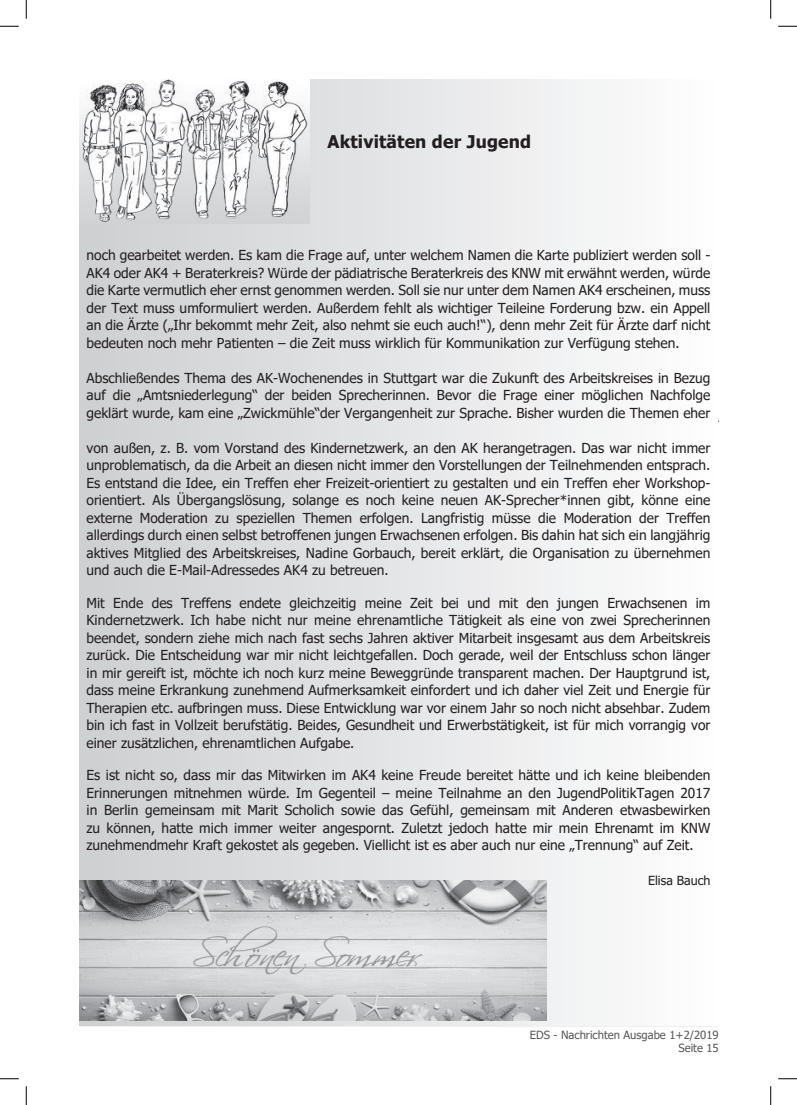
<style>
.page{position:relative;width:797px;height:1105px;background:#fff}
.page>*{position:absolute;margin:0;border:0;box-sizing:border-box;transform-origin:0 0}
.t1{font:700 17.5px "Tahoma";letter-spacing:.01em;color:#231f20}
.t2{font:13.75px/17.5px "Tahoma";color:#231f20;text-align:justify}
.t3{font:12.5px "Tahoma";color:#231f20}
.t4{font:11.25px/13.5px "Tahoma";color:#57585a;text-align:right}
</style>
<div class="page">
<hr style="left:79px;top:1025px;width:638px;height:1px;background:#57585a">
<div style="left:79px;top:79px;width:638px;height:946px;background:linear-gradient(to right,#cdced1,#fdfefe)"></div>
<img style="left:79px;top:79px;width:230px;height:144px">
<img style="left:79px;top:880px;width:467px;height:140px">
<svg style="left:0;top:25px;width:19px;height:2px"></svg>
<svg style="left:778px;top:25px;width:19px;height:2px"></svg>
<svg style="left:0;top:1078px;width:19px;height:1px"></svg>
<svg style="left:778px;top:1078px;width:19px;height:1px"></svg>
<svg style="left:25px;top:0;width:2px;height:19px"></svg>
<svg style="left:25px;top:1086px;width:2px;height:19px"></svg>
<svg style="left:770px;top:0;width:1px;height:19px"></svg>
<svg style="left:770px;top:1086px;width:1px;height:19px"></svg>
<p class="t1" style="left:327px;top:129px;width:205px">Aktivitäten der Jugend</p>
<p class="t2" style="left:86px;top:247px;width:625px">noch gearbeitet werden. Es kam die Frage auf, unter welchem Namen die Karte publiziert werden soll - AK4 oder AK4 + Beraterkreis? Würde der pädiatrische Beraterkreis des KNW mit erwähnt werden, würde die Karte vermutlich eher ernst genommen werden. Soll sie nur unter dem Namen AK4 erscheinen, muss der Text muss umformuliert werden. Außerdem fehlt als wichtiger Teileine Forderung bzw. ein Appell an die Ärzte („Ihr bekommt mehr Zeit, also nehmt sie euch auch!“), denn mehr Zeit für Ärzte darf nicht bedeuten noch mehr Patienten – die Zeit muss wirklich für Kommunikation zur Verfügung stehen.</p>
<p class="t2" style="left:86px;top:370px;width:625px">Abschließendes Thema des AK-Wochenendes in Stuttgart war die Zukunft des Arbeitskreises in Bezug auf die „Amtsniederlegung“ der beiden Sprecherinnen. Bevor die Frage einer möglichen Nachfolge geklärt wurde, kam eine „Zwickmühle“der Vergangenheit zur Sprache. Bisher wurden die Themen eher</p>
<p class="t2" style="left:86px;top:440px;width:625px">von außen, z. B. vom Vorstand des Kindernetzwerk, an den AK herangetragen. Das war nicht immer unproblematisch, da die Arbeit an diesen nicht immer den Vorstellungen der Teilnehmenden entsprach.<br>Es entstand die Idee, ein Treffen eher Freizeit-orientiert zu gestalten und ein Treffen eher Workshop&shy;orientiert. Als Übergangslösung, solange es noch keine neuen AK-Sprecher*innen gibt, könne eine externe Moderation zu speziellen Themen erfolgen. Langfristig müsse die Moderation der Treffen allerdings durch einen selbst betroffenen jungen Erwachsenen erfolgen. Bis dahin hat sich ein langjährig aktives Mitglied des Arbeitskreises, Nadine Gorbauch, bereit erklärt, die Organisation zu übernehmen und auch die E-Mail-Adressedes AK4 zu betreuen.</p>
<p class="t2" style="left:86px;top:595px;width:625px">Mit Ende des Treffens endete gleichzeitig meine Zeit bei und mit den jungen Erwachsenen im Kindernetzwerk. Ich habe nicht nur meine ehrenamtliche Tätigkeit als eine von zwei Sprecherinnen beendet, sondern ziehe mich nach fast sechs Jahren aktiver Mitarbeit insgesamt aus dem Arbeitskreis zurück. Die Entscheidung war mir nicht leichtgefallen. Doch gerade, weil der Entschluss schon länger in mir gereift ist, möchte ich noch kurz meine Beweggründe transparent machen. Der Hauptgrund ist, dass meine Erkrankung zunehmend Aufmerksamkeit einfordert und ich daher viel Zeit und Energie für Therapien etc. aufbringen muss. Diese Entwicklung war vor einem Jahr so noch nicht absehbar. Zudem bin ich fast in Vollzeit berufstätig. Beides, Gesundheit und Erwerbstätigkeit, ist für mich vorrangig vor einer zusätzlichen, ehrenamtlichen Aufgabe.</p>
<p class="t2" style="left:86px;top:767px;width:625px">Es ist nicht so, dass mir das Mitwirken im AK4 keine Freude bereitet hätte und ich keine bleibenden Erinnerungen mitnehmen würde. Im Gegenteil – meine Teilnahme an den JugendPolitikTagen 2017 in Berlin gemeinsam mit Marit Scholich sowie das Gefühl, gemeinsam mit Anderen etwasbewirken zu können, hatte mich immer weiter angespornt. Zuletzt jedoch hatte mir mein Ehrenamt im KNW zunehmendmehr Kraft gekostet als gegeben. Viellicht ist es aber auch nur eine „Trennung“ auf Zeit.</p>
<p class="t3" style="left:648px;top:872px;width:64px">Elisa Bauch</p>
<p class="t4" style="left:529px;top:1028px;width:190px">EDS - Nachrichten Ausgabe 1+2/2019<br>Seite 15</p>
</div>
